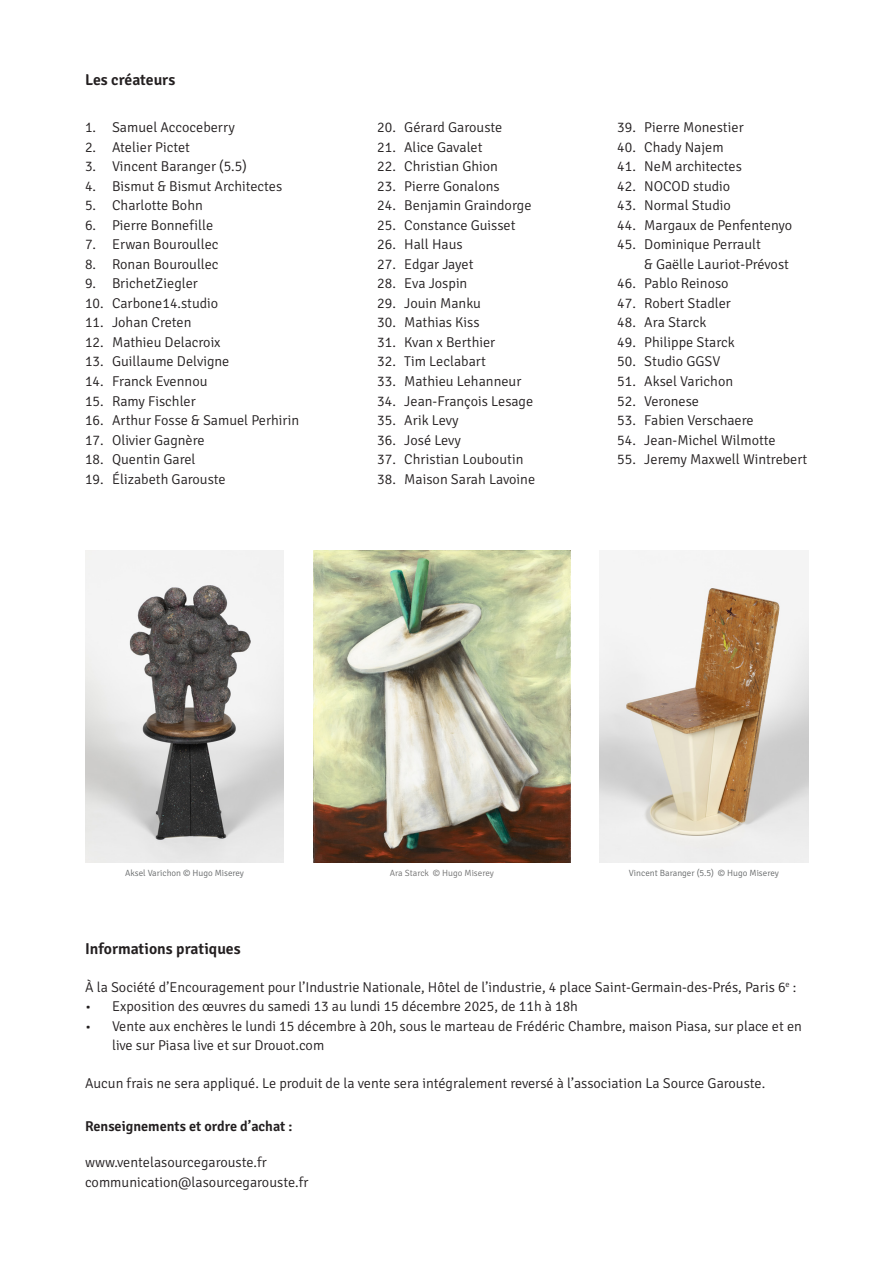
<style>
.page{position:relative;width:893px;height:1263px;background:#fff}
.page>*{position:absolute;margin:0;border:0;box-sizing:border-box;transform-origin:0 0}
.t1{font:600 15.75px "Signika";color:#231f20}
.t2{font:300 14.25px/19.5px "Signika";color:#231f20}
.t3{font:600 14.25px "Signika";color:#231f20}
.t4{font:300 9px "Signika";color:#66696a}
.t5{font:300 9px "Signika";color:#707070}
</style>
<div class="page">
<img style="left:85px;top:550px;width:199px;height:312px">
<img style="left:313px;top:550px;width:257px;height:312px">
<img style="left:600px;top:550px;width:208px;height:312px">
<p class="t1" style="left:85px;top:71px;width:92px">Les créateurs</p>
<p class="t2" style="left:85px;top:118px;width:151px">1. Samuel Accoceberry</p>
<p class="t2" style="left:85px;top:138px;width:107px">2. Atelier Pictet</p>
<p class="t2" style="left:85px;top:157px;width:163px">3. Vincent Baranger (5.5)</p>
<p class="t2" style="left:85px;top:177px;width:199px">4. Bismut &amp; Bismut Architectes</p>
<p class="t2" style="left:85px;top:196px;width:119px">5. Charlotte Bohn</p>
<p class="t2" style="left:85px;top:216px;width:130px">6. Pierre Bonnefille</p>
<p class="t2" style="left:85px;top:235px;width:135px">7. Erwan Bouroullec</p>
<p class="t2" style="left:85px;top:255px;width:135px">8. Ronan Bouroullec</p>
<p class="t2" style="left:85px;top:274px;width:114px">9. BrichetZiegler</p>
<p class="t2" style="left:85px;top:294px;width:135px">10. Carbone14.studio</p>
<p class="t2" style="left:85px;top:313px;width:108px">11. Johan Creten</p>
<p class="t2" style="left:85px;top:333px;width:137px">12. Mathieu Delacroix</p>
<p class="t2" style="left:85px;top:352px;width:146px">13. Guillaume Delvigne</p>
<p class="t2" style="left:85px;top:372px;width:124px">14. Franck Evennou</p>
<p class="t2" style="left:85px;top:391px;width:112px">15. Ramy Fischler</p>
<p class="t2" style="left:85px;top:411px;width:216px">16. Arthur Fosse &amp; Samuel Perhirin</p>
<p class="t2" style="left:85px;top:430px;width:121px">17. Olivier Gagnère</p>
<p class="t2" style="left:85px;top:450px;width:112px">18. Quentin Garel</p>
<p class="t2" style="left:85px;top:469px;width:142px">19. Élizabeth Garouste</p>
<p class="t2" style="left:377px;top:118px;width:127px">20. Gérard Garouste</p>
<p class="t2" style="left:377px;top:138px;width:107px">21. Alice Gavalet</p>
<p class="t2" style="left:377px;top:157px;width:122px">22. Christian Ghion</p>
<p class="t2" style="left:377px;top:177px;width:124px">23. Pierre Gonalons</p>
<p class="t2" style="left:377px;top:196px;width:156px">24. Benjamin Graindorge</p>
<p class="t2" style="left:377px;top:216px;width:140px">25. Constance Guisset</p>
<p class="t2" style="left:377px;top:235px;width:87px">26. Hall Haus</p>
<p class="t2" style="left:377px;top:255px;width:98px">27. Edgar Jayet</p>
<p class="t2" style="left:377px;top:274px;width:92px">28. Eva Jospin</p>
<p class="t2" style="left:377px;top:294px;width:105px">29. Jouin Manku</p>
<p class="t2" style="left:377px;top:313px;width:104px">30. Mathias Kiss</p>
<p class="t2" style="left:377px;top:333px;width:120px">31. Kvan x Berthier</p>
<p class="t2" style="left:377px;top:352px;width:110px">32. Tim Leclabart</p>
<p class="t2" style="left:377px;top:372px;width:146px">33. Mathieu Lehanneur</p>
<p class="t2" style="left:377px;top:391px;width:157px">34. Jean-François Lesage</p>
<p class="t2" style="left:377px;top:411px;width:83px">35. Arik Levy</p>
<p class="t2" style="left:377px;top:430px;width:85px">36. José Levy</p>
<p class="t2" style="left:377px;top:450px;width:148px">37. Christian Louboutin</p>
<p class="t2" style="left:377px;top:469px;width:159px">38. Maison Sarah Lavoine</p>
<p class="t2" style="left:617px;top:118px;width:128px">39. Pierre Monestier</p>
<p class="t2" style="left:617px;top:138px;width:108px">40. Chady Najem</p>
<p class="t2" style="left:617px;top:157px;width:126px">41. NeM architectes</p>
<p class="t2" style="left:617px;top:177px;width:115px">42. NOCOD studio</p>
<p class="t2" style="left:617px;top:196px;width:115px">43. Normal Studio</p>
<p class="t2" style="left:617px;top:216px;width:176px">44. Margaux de Penfentenyo</p>
<p class="t2" style="left:644px;top:235px;width:146px;text-indent:-27px">45. Dominique Perrault<br>&amp; Gaëlle Lauriot-Prévost</p>
<p class="t2" style="left:617px;top:274px;width:113px">46. Pablo Reinoso</p>
<p class="t2" style="left:617px;top:294px;width:115px">47. Robert Stadler</p>
<p class="t2" style="left:617px;top:313px;width:91px">48. Ara Starck</p>
<p class="t2" style="left:617px;top:333px;width:119px">49. Philippe Starck</p>
<p class="t2" style="left:617px;top:352px;width:105px">50. Studio GGSV</p>
<p class="t2" style="left:617px;top:372px;width:117px">51. Aksel Varichon</p>
<p class="t2" style="left:617px;top:391px;width:83px">52. Veronese</p>
<p class="t2" style="left:617px;top:411px;width:138px">53. Fabien Verschaere</p>
<p class="t2" style="left:617px;top:430px;width:160px">54. Jean-Michel Wilmotte</p>
<p class="t2" style="left:617px;top:450px;width:192px">55. Jeremy Maxwell Wintrebert</p>
<p class="t4" style="left:125px;top:868px;width:121px">Aksel Varichon © Hugo Miserey</p>
<p class="t5" style="left:390px;top:868px;width:106px">Ara Starck © Hugo Miserey</p>
<p class="t4" style="left:629px;top:868px;width:151px">Vincent Baranger (5.5) © Hugo Miserey</p>
<p class="t1" style="left:85px;top:940px;width:157px">Informations pratiques</p>
<p class="t2" style="left:85px;top:978px;width:713px">À la Société d’Encouragement pour l’Industrie Nationale, Hôtel de l’industrie, 4 place Saint-Germain-des-Prés, Paris 6<sup>e</sup> :</p>
<p class="t2" style="left:85px;top:997px;width:494px">• Exposition des œuvres du samedi 13 au lundi 15 décembre 2025, de 11h à 18h</p>
<p class="t2" style="left:112px;top:1017px;width:691px;text-indent:-27px">• Vente aux enchères le lundi 15 décembre à 20h, sous le marteau de Frédéric Chambre, maison Piasa, sur place et en live sur Piasa live et sur Drouot.com</p>
<p class="t2" style="left:85px;top:1074px;width:682px">Aucun frais ne sera appliqué. Le produit de la vente sera intégralement reversé à l’association La Source Garouste.</p>
<p class="t3" style="left:85px;top:1117px;width:209px">Renseignements et ordre d’achat :</p>
<p class="t2" style="left:85px;top:1153px;width:183px">www.ventelasourcegarouste.fr</p>
<p class="t2" style="left:85px;top:1172px;width:225px">communication@lasourcegarouste.fr</p>
</div>
